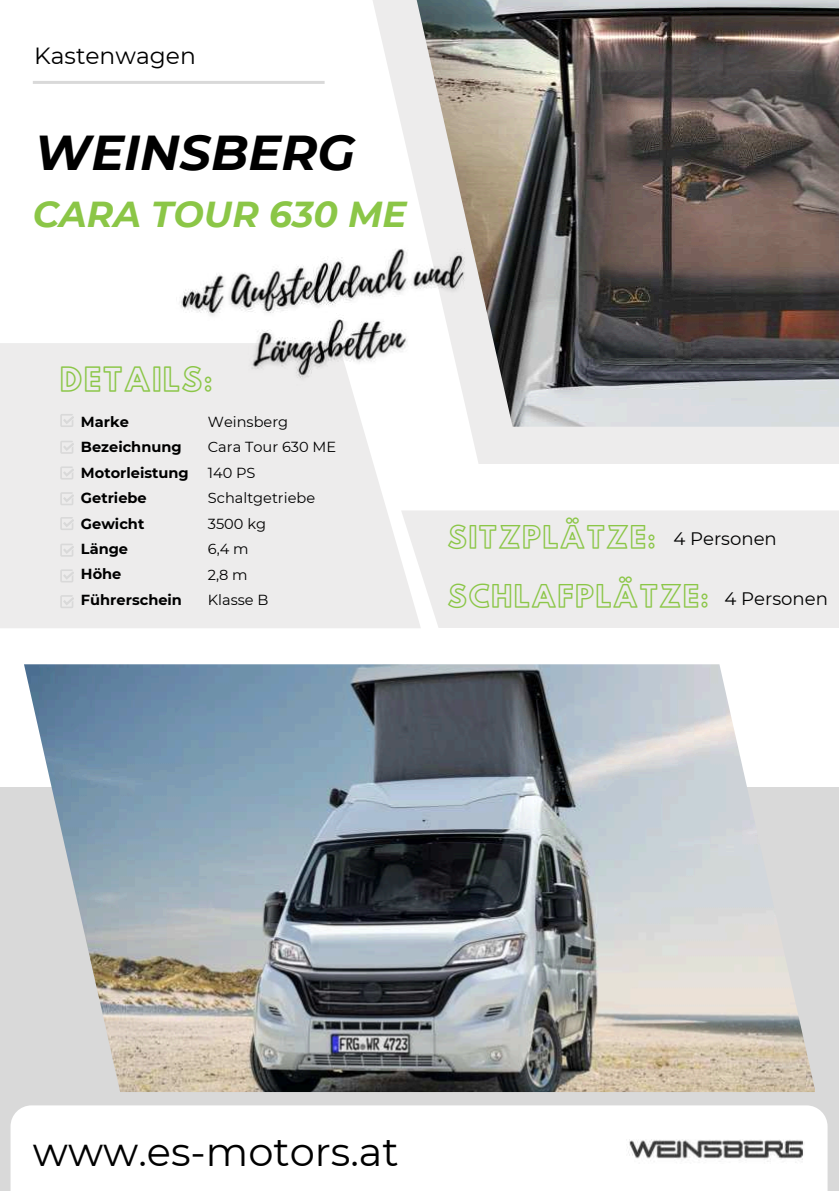
<style>
.page{position:relative;width:839px;height:1191px;background:#fff}
.page>*{position:absolute;margin:0;border:0;box-sizing:border-box;transform-origin:0 0}
.t1{font:italic 700 49px "Montserrat";color:#000}
.t2{font:40px "Montserrat";color:#000}
.t3{font:italic 700 36px "Montserrat";color:#8bc647}
.t4{font:29px "Hussar Ekologiczne 1";letter-spacing:.06em;color:#8bc647}
.t5{font:27px "Hussar Ekologiczne 1";letter-spacing:.06em;color:#8bc647}
.t6{font:23.4px "Montserrat";color:#000}
.t7{font:18px "Montserrat";color:#000}
.t8{font:700 14.6px/25.4px "Montserrat";color:#000}
.t9{font:14.6px/25.4px "Montserrat";color:#000}
</style>
<div class="page">
<div style="left:0;top:787px;width:838px;height:404px;background:#d9d9d9"></div>
<svg style="left:786px;top:1092px;width:21px;height:13px"></svg>
<svg style="left:11px;top:1105px;width:816px;height:86px"></svg>
<div style="left:0;top:343px;width:421px;height:285px;background:#edecec"></div>
<div style="left:401px;top:510px;width:437px;height:118px;background:#edecec"></div>
<svg style="left:360px;top:0;width:478px;height:464px;fill:#edecec"></svg>
<svg style="left:60px;top:414px;width:14px;height:13px"></svg>
<svg style="left:60px;top:441px;width:14px;height:13px"></svg>
<svg style="left:60px;top:466px;width:14px;height:14px"></svg>
<svg style="left:60px;top:492px;width:14px;height:13px"></svg>
<svg style="left:60px;top:517px;width:14px;height:13px"></svg>
<svg style="left:60px;top:544px;width:14px;height:13px"></svg>
<svg style="left:60px;top:569px;width:14px;height:13px"></svg>
<svg style="left:60px;top:595px;width:14px;height:13px"></svg>
<img style="left:24px;top:664px;width:790px;height:428px">
<img style="left:626px;top:1129px;width:180px;height:41px">
<img style="left:407px;top:0;width:431px;height:427px">
<img style="left:179px;top:233px;width:305px;height:164px">
<hr style="left:33px;top:81px;width:291px;height:3px;background:#d9d9d9">
<h3 class="t6" style="left:34px;top:39px;width:163px">Kastenwagen</h3>
<h1 class="t1" style="left:34px;top:117px;width:322px">WEINSBERG</h1>
<h3 class="t3" style="left:33px;top:188px;width:375px">CARA TOUR 630 ME</h3>
<h3 class="t4" style="left:60px;top:356px;width:154px">DETAILS:</h3>
<p class="t9" style="left:208px;top:408px;width:130px">Weinsberg<br>Cara Tour 630 ME<br>140 PS<br>Schaltgetriebe<br>3500 kg<br>6,4 m<br>2,8 m<br>Klasse B</p>
<p class="t8" style="left:81px;top:408px;width:109px">Marke<br>Bezeichnung<br>Motorleistung<br>Getriebe<br>Gewicht<br>Länge<br>Höhe<br>Führerschein</p>
<h3 class="t5" style="left:448px;top:515px;width:209px">SITZPLÄTZE:</h3>
<h3 class="t5" style="left:448px;top:575px;width:262px">SCHLAFPLÄTZE:</h3>
<p class="t7" style="left:673px;top:527px;width:105px">4 Personen</p>
<p class="t7" style="left:724px;top:586px;width:105px">4 Personen</p>
<h2 class="t2" style="left:33px;top:1124px;width:367px">www.es-motors.at</h2>
</div>
